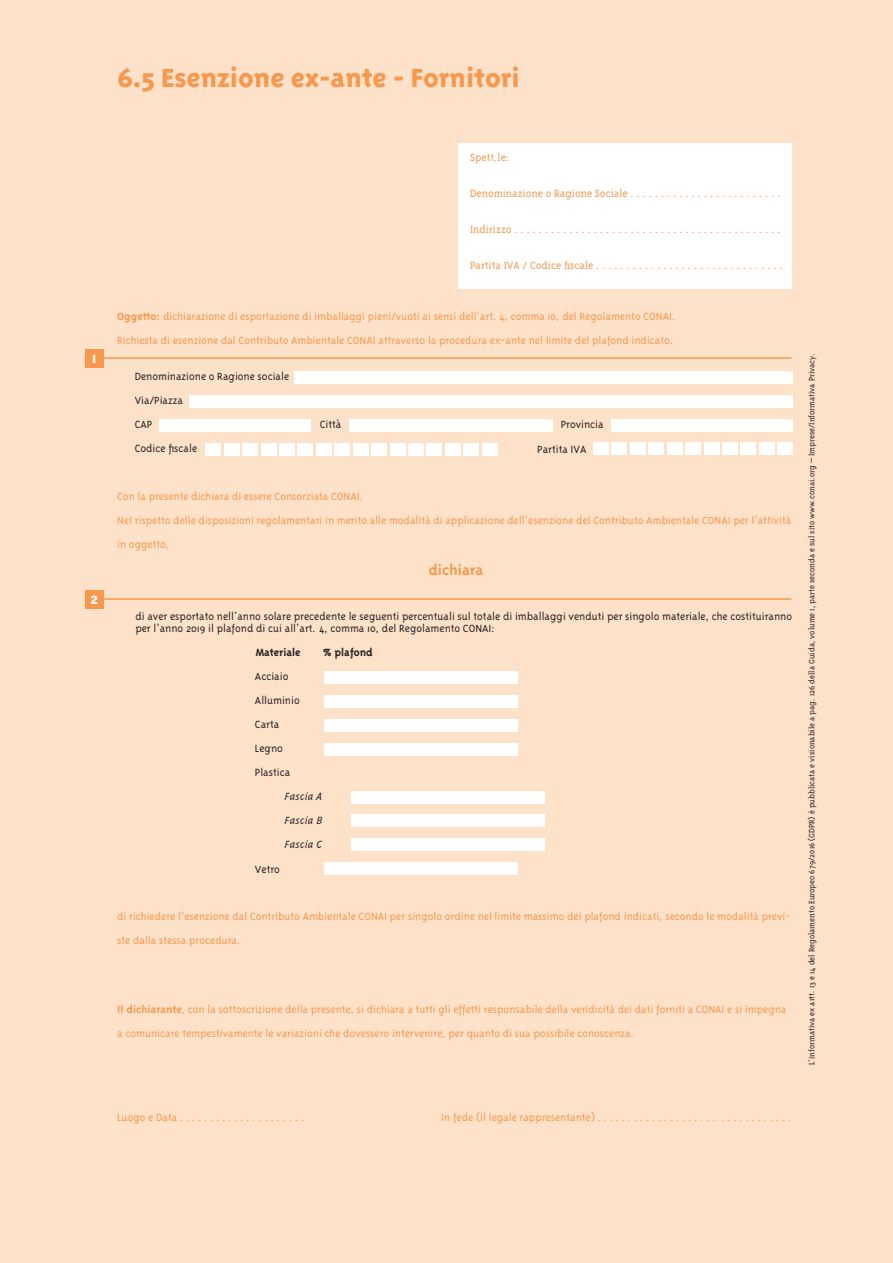
<style>
.page{position:relative;width:893px;height:1263px;background:#fee1c9}
.page>*{position:absolute;margin:0;border:0;box-sizing:border-box;transform-origin:0 0}
.t1{font:800 30px "Triplex Sans OT";color:#f7984c}
.t2{font:700 18px "Triplex";color:#fff}
.t3{font:700 16.5px "Triplex";color:#f7984c}
.t4{font:300 12px/24px "Triplex";color:#f7984c}
.t5{font:300 12px/24px "Triplex";color:#231f20}
.t6{font:300 12px "Triplex Serif";color:#f7984c}
.t7{font:italic 300 12px/24px "Triplex";color:#231f20;text-align:justify}
.t8{font:700 12px "Triplex";color:#231f20}
.t9{font:300 9px "Triplex Serif";color:#231f20}
.s1{font-weight:700}
</style>
<div class="page">
<div style="left:458px;top:143px;width:334px;height:145px;background:#fff"></div>
<div style="left:159px;top:419px;width:152px;height:12px;background:#fff"></div>
<div style="left:190px;top:395px;width:603px;height:12px;background:#fff"></div>
<div style="left:294px;top:371px;width:499px;height:12px;background:#fff"></div>
<div style="left:324px;top:671px;width:193px;height:12px;background:#fff"></div>
<div style="left:324px;top:695px;width:193px;height:12px;background:#fff"></div>
<div style="left:324px;top:719px;width:193px;height:12px;background:#fff"></div>
<div style="left:324px;top:743px;width:193px;height:12px;background:#fff"></div>
<div style="left:351px;top:814px;width:194px;height:12px;background:#fff"></div>
<div style="left:351px;top:791px;width:194px;height:12px;background:#fff"></div>
<div style="left:351px;top:838px;width:194px;height:12px;background:#fff"></div>
<div style="left:324px;top:862px;width:193px;height:12px;background:#fff"></div>
<hr style="left:93px;top:357px;width:698px;height:2px;background:#f7984c">
<div style="left:85px;top:349px;width:18px;height:18px;background:#f7984c"></div>
<div style="left:206px;top:443px;width:15px;height:12px;background:#fff"></div>
<div style="left:224px;top:443px;width:15px;height:12px;background:#fff"></div>
<div style="left:243px;top:443px;width:15px;height:12px;background:#fff"></div>
<div style="left:261px;top:443px;width:15px;height:12px;background:#fff"></div>
<div style="left:279px;top:443px;width:15px;height:12px;background:#fff"></div>
<div style="left:298px;top:443px;width:15px;height:12px;background:#fff"></div>
<div style="left:316px;top:443px;width:15px;height:12px;background:#fff"></div>
<div style="left:335px;top:443px;width:15px;height:12px;background:#fff"></div>
<div style="left:353px;top:443px;width:15px;height:12px;background:#fff"></div>
<div style="left:372px;top:443px;width:15px;height:12px;background:#fff"></div>
<div style="left:390px;top:443px;width:15px;height:12px;background:#fff"></div>
<div style="left:409px;top:443px;width:15px;height:12px;background:#fff"></div>
<div style="left:427px;top:443px;width:15px;height:12px;background:#fff"></div>
<div style="left:445px;top:443px;width:15px;height:12px;background:#fff"></div>
<div style="left:464px;top:443px;width:15px;height:12px;background:#fff"></div>
<div style="left:482px;top:443px;width:15px;height:12px;background:#fff"></div>
<div style="left:349px;top:419px;width:203px;height:12px;background:#fff"></div>
<div style="left:611px;top:419px;width:182px;height:12px;background:#fff"></div>
<hr style="left:93px;top:598px;width:698px;height:2px;background:#f7984c">
<div style="left:85px;top:590px;width:18px;height:18px;background:#f7984c"></div>
<div style="left:612px;top:443px;width:15px;height:12px;background:#fff"></div>
<div style="left:630px;top:443px;width:15px;height:12px;background:#fff"></div>
<div style="left:649px;top:443px;width:15px;height:12px;background:#fff"></div>
<div style="left:667px;top:443px;width:15px;height:12px;background:#fff"></div>
<div style="left:686px;top:443px;width:15px;height:12px;background:#fff"></div>
<div style="left:704px;top:443px;width:15px;height:12px;background:#fff"></div>
<div style="left:722px;top:443px;width:15px;height:12px;background:#fff"></div>
<div style="left:741px;top:443px;width:15px;height:12px;background:#fff"></div>
<div style="left:759px;top:443px;width:15px;height:12px;background:#fff"></div>
<div style="left:778px;top:443px;width:15px;height:12px;background:#fff"></div>
<div style="left:593px;top:443px;width:15px;height:12px;background:#fff"></div>
<h1 class="t1" style="left:117px;top:62px;width:404px">6.5 Esenzione ex-ante - Fornitori</h1>
<h2 class="t2" style="left:92px;top:347px;width:6px">1</h2>
<h2 class="t2" style="left:90px;top:588px;width:10px">2</h2>
<p class="t6" style="left:470px;top:151px;width:41px">Spett.le:</p>
<p class="t6" style="left:470px;top:187px;width:312px">Denominazione o Ragione Sociale . . . . . . . . . . . . . . . . . . . . . . . . .</p>
<p class="t6" style="left:470px;top:223px;width:312px">Indirizzo . . . . . . . . . . . . . . . . . . . . . . . . . . . . . . . . . . . . . . . . . . . .</p>
<p class="t6" style="left:470px;top:259px;width:314px">Partita IVA / Codice fiscale . . . . . . . . . . . . . . . . . . . . . . . . . . . . . . .</p>
<p class="t4" style="left:117px;top:304px;width:560px"><span class="s1">Oggetto:</span> dichiarazione di esportazione di imballaggi pieni/vuoti ai sensi dell’art. 4, comma 10, del Regolamento CONAI.<br>Richiesta di esenzione dal Contributo Ambientale CONAI attraverso la procedura ex-ante nel limite del plafond indicato.</p>
<p class="t5" style="left:135px;top:364px;width:156px">Denominazione o Ragione sociale<br>Via/Piazza<br>CAP<br>Codice fiscale</p>
<p class="t5" style="left:320px;top:413px;width:23px">Città</p>
<p class="t5" style="left:561px;top:413px;width:44px">Provincia</p>
<p class="t5" style="left:537px;top:437px;width:51px">Partita IVA</p>
<p class="t4" style="left:117px;top:485px;width:675px">Con la presente dichiara di essere Consorziata CONAI.<br>Nel rispetto delle disposizioni regolamentari in merito alle modalità di applicazione dell’esenzione del Contributo Ambientale CONAI per l’attività in oggetto,</p>
<h3 class="t3" style="left:429px;top:561px;width:56px">dichiara</h3>
<p class="t5" style="left:135px;top:610px;width:658px;line-height:12px">di aver esportato nell’anno solare precedente le seguenti percentuali sul totale di imballaggi venduti per singolo materiale, che costituiranno per l’anno 2019 il plafond di cui all’art. 4, comma 10, del Regolamento CONAI:</p>
<p class="t5" style="left:255px;top:665px;width:46px">Acciaio<br>Alluminio<br>Carta<br>Legno<br>Plastica</p>
<p class="t7" style="left:285px;top:785px;width:40px">Fascia A Fascia B Fascia C</p>
<p class="t5" style="left:255px;top:857px;width:27px">Vetro</p>
<p class="t8" style="left:256px;top:646px;width:46px">Materiale</p>
<p class="t8" style="left:323px;top:646px;width:51px">% plafond</p>
<p class="t4" style="left:117px;top:904px;width:675px">di richiedere l’esenzione dal Contributo Ambientale CONAI per singolo ordine nel limite massimo dei plafond indicati, secondo le modalità previ&shy;ste dalla stessa procedura.</p>
<p class="t4" style="left:117px;top:997px;width:671px"><span class="s1">Il dichiarante</span>, con la sottoscrizione della presente, si dichiara a tutti gli effetti responsabile della veridicità dei dati forniti a CONAI e si impegna a comunicare tempestivamente le variazioni che dovessero intervenire, per quanto di sua possibile conoscenza.</p>
<p class="t9" style="left:807px;top:1065px;width:713px;rotate:-90deg">L’informativa ex artt. 13 e 14 del Regolamento Europeo 679/2016 (GDPR) è pubblicata e visionabile a pag. 126 della Guida, volume 1, parte seconda e sul sito www.conai.org – Imprese/Informativa Privacy.</p>
<p class="t4" style="left:117px;top:1105px;width:189px">Luogo e Data . . . . . . . . . . . . . . . . . . . . .</p>
<p class="t4" style="left:441px;top:1105px;width:352px">In fede (il legale rappresentante) . . . . . . . . . . . . . . . . . . . . . . . . . . . . . . . .</p>
</div>
